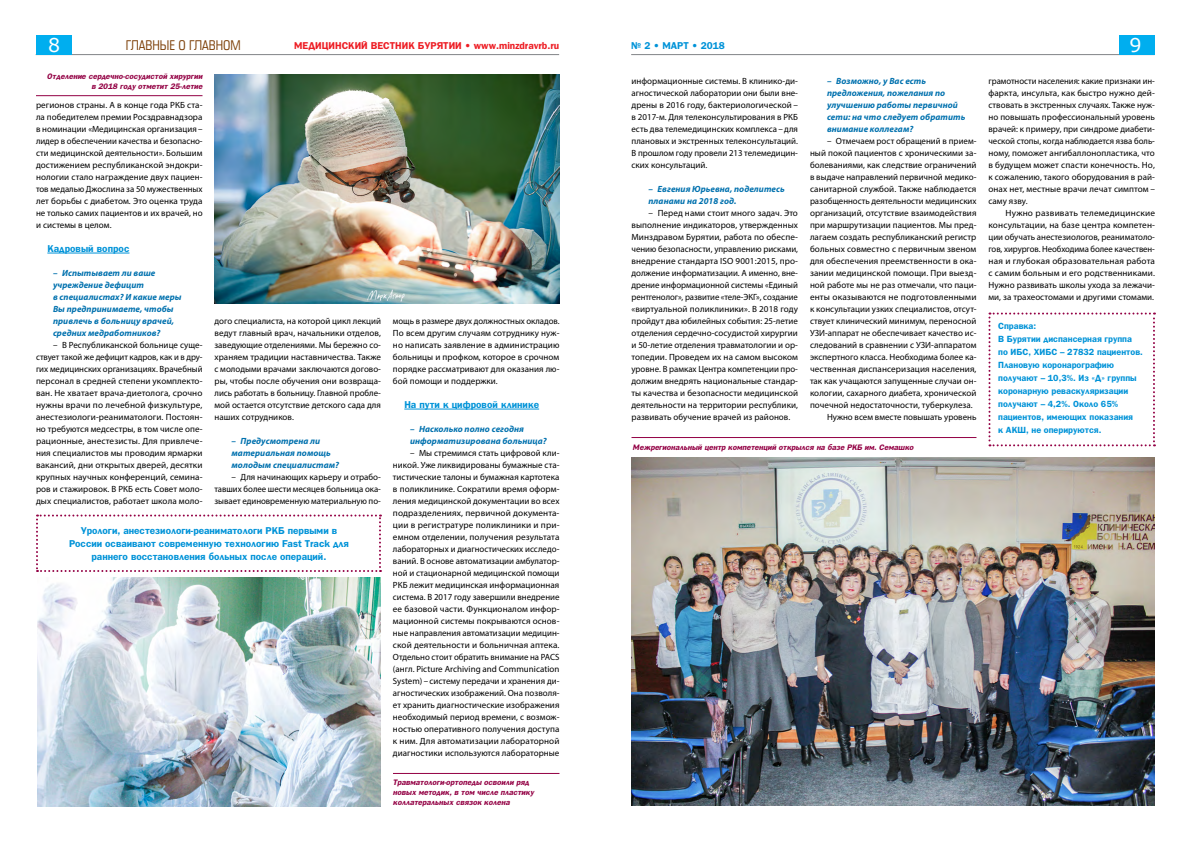
<style>
.page{position:relative;width:1191px;height:842px;background:#fff}
.page>*{position:absolute;margin:0;border:0;box-sizing:border-box;transform-origin:0 0}
.t1{font:19px "Verdana";color:#fff}
.t2{font:13px "Europe Cond";color:#7b3d05}
.t3{font:700 10px/13px "Bloknot";color:#0093d8;text-align:center}
.t4{font:700 10px "Bloknot";color:#ed1d24}
.t5{font:9px/12px "Myriad Pro";letter-spacing:.005em;color:#000;text-align:justify}
.t6{font:italic 700 9px/12px "Myriad Pro";letter-spacing:.005em;color:#0071ae}
.t7{font:700 9px/13px "Bloknot";color:#0093d8}
.t8{font:italic 700 8px/9.6px "Bloknot";color:#930044;text-align:right}
</style>
<div class="page">
<hr style="left:36px;top:54px;width:523px;height:1px;background:#828487">
<div style="left:36px;top:35px;width:35px;height:20px;background:#00aeef"></div>
<hr style="left:631px;top:54px;width:523px;height:1px;background:#828487">
<div style="left:1118px;top:35px;width:36px;height:20px;background:#00aeef"></div>
<hr style="left:47px;top:253px;width:82px;height:1px;background:#0093d8">
<hr style="left:404px;top:409px;width:135px;height:1px;background:#0093d8">
<img style="left:631px;top:457px;width:524px;height:349px">
<img style="left:214px;top:74px;width:345px;height:230px">
<img style="left:37px;top:577px;width:344px;height:229px">
<svg style="left:36px;top:514px;width:345px;height:58px"></svg>
<svg style="left:988px;top:313px;width:167px;height:133px"></svg>
<hr style="left:631px;top:437px;width:345px;height:1px;background:#930044">
<hr style="left:393px;top:773px;width:166px;height:1px;background:#930044">
<hr style="left:36px;top:95px;width:166px;height:1px;background:#930044">
<h1 class="t1" style="left:48px;top:32px;width:14px">8</h1>
<h2 class="t2" style="left:126px;top:37px;width:116px">ГЛАВНЫЕ О ГЛАВНОМ</h2>
<p class="t4" style="left:294px;top:40px;width:266px">МЕДИЦИНСКИЙ ВЕСТНИК БУРЯТИИ • www.minzdravrb.ru</p>
<p class="t3" style="left:631px;top:41px;width:95px">№ 2 • МАРТ • 2018</p>
<h1 class="t1" style="left:1129px;top:32px;width:14px">9</h1>
<p class="t8" style="left:47px;top:73px;width:157px">Отделение сердечно-сосудистой хирургии в 2018 году отметит 25-летие</p>
<p class="t5" style="left:36px;top:99px;width:168px">регионов страны. А в конце года РКБ ста&shy;ла победителем премии Росздравнадзора в номинации «Медицинская организация – лидер в обеспечении качества и безопасно&shy;сти медицинской деятельности». Большим достижением республиканской эндокри&shy;нологии стало награждение двух пациен&shy;тов медалью Джослина за 50 мужественных лет борьбы с диабетом. Это оценка труда не только самих пациентов и их врачей, но и системы в целом.</p>
<p class="t3" style="left:47px;top:244px;width:84px">Кадровый вопрос</p>
<p class="t6" style="left:53px;top:267px;width:130px">– Испытывает ли ваше учреждение дефицит<br>в специалистах? И какие меры<br>Вы предпринимаете, чтобы привлечь в больницу врачей, средних медработников?</p>
<p class="t5" style="left:36px;top:339px;width:168px;text-indent:17px">– В Республиканской больнице суще&shy;ствует такой же дефицит кадров, как и в дру&shy;гих медицинских организациях. Врачебный персонал в средней степени укомплекто&shy;ван. Не хватает врача-диетолога, срочно нужны врачи по лечебной физкультуре, анестезиологи-реаниматологи. Постоян&shy;но требуются медсестры, в том числе опе&shy;рационные, анестезисты. Для привлече&shy;ния специалистов мы проводим ярмарки вакансий, дни открытых дверей, десятки крупных научных конференций, семина&shy;ров и стажировок. В РКБ есть Совет моло&shy;дых специалистов, работает школа моло-</p>
<p class="t5" style="left:214px;top:315px;width:168px">дого специалиста, на которой цикл лекций ведут главный врач, начальники отделов, заведующие отделениями. Мы бережно со&shy;храняем традиции наставничества. Также с молодыми врачами заключаются догово&shy;ры, чтобы после обучения они возвраща&shy;лись работать в больницу. Главной пробле&shy;мой остается отсутствие детского сада для наших сотрудников.</p>
<p class="t6" style="left:231px;top:435px;width:109px">– Предусмотрена ли материальная помощь молодым специалистам?</p>
<p class="t5" style="left:214px;top:471px;width:168px;text-indent:17px">– Для начинающих карьеру и отрабо&shy;тавших более шести месяцев больница ока&shy;зывает единовременную материальную по-</p>
<p class="t3" style="left:69px;top:525px;width:281px">Урологи, анестезиологи-реаниматологи РКБ первыми в<br>России осваивают современную технологию Fast Track для раннего восстановления больных после операций.</p>
<p class="t5" style="left:393px;top:315px;width:168px">мощь в размере двух должностных окладов.<br>По всем другим случаям сотруднику нуж&shy;но написать заявление в администрацию больницы и профком, которое в срочном порядке рассматривают для оказания лю&shy;бой помощи и поддержки.</p>
<p class="t3" style="left:404px;top:400px;width:136px">На пути к цифровой клинике</p>
<p class="t6" style="left:410px;top:423px;width:138px">– Насколько полно сегодня информатизирована больница?</p>
<p class="t5" style="left:393px;top:447px;width:168px;text-indent:17px">– Мы стремимся стать цифровой кли&shy;никой. Уже ликвидированы бумажные ста&shy;тистические талоны и бумажная картотека в поликлинике. Сократили время оформ&shy;ления медицинской документации во всех подразделениях, первичной документа&shy;ции в регистратуре поликлиники и при&shy;емном отделении, получения результата лабораторных и диагностических исследо&shy;ваний. В основе автоматизации амбулатор&shy;ной и стационарной медицинской помощи РКБ лежит медицинская информационная система. В 2017 году завершили внедрение ее базовой части. Функционалом инфор&shy;мационной системы покрываются основ&shy;ные направления автоматизации медицин&shy;ской деятельности и больничная аптека.<br>Отдельно стоит обратить внимание на PACS (англ. Picture Archiving and Communication System) – систему передачи и хранения ди&shy;агностических изображений. Она позволя&shy;ет хранить диагностические изображения необходимый период времени, с возмож&shy;ностью оперативного получения доступа к ним. Для автоматизации лабораторной диагностики используются лабораторные</p>
<p class="t8" style="left:393px;top:779px;width:142px;text-align:left">Травматологи-ортопеды освоили ряд новых методик, в том числе пластику коллатеральных связок колена</p>
<p class="t5" style="left:631px;top:75px;width:168px">информационные системы. В клинико-ди&shy;агностической лаборатории они были вне&shy;дрены в 2016 году, бактериологической – в 2017-м. Для телеконсультирования в РКБ есть два телемедицинских комплекса – для плановых и экстренных телеконсультаций.<br>В прошлом году провели 213 телемедицин&shy;ских консультаций.</p>
<p class="t6" style="left:648px;top:183px;width:138px">– Евгения Юрьевна, поделитесь планами на 2018 год.</p>
<p class="t5" style="left:631px;top:207px;width:168px;text-indent:17px">– Перед нами стоит много задач. Это выполнение индикаторов, утвержденных Минздравом Бурятии, работа по обеспе&shy;чению безопасности, управлению рисками, внедрение стандарта ISO 9001:2015, про&shy;должение информатизации. А именно, вне&shy;дрение информационной системы «Единый рентгенолог», развитие «теле-ЭКГ», создание «виртуальной поликлиники». В 2018 году пройдут два юбилейных события: 25-летие отделения сердечно-сосудистой хирургии и 50-летие отделения травматологии и ор&shy;топедии. Проведем их на самом высоком уровне. В рамках Центра компетенции про&shy;должим внедрять национальные стандар&shy;ты качества и безопасности медицинской деятельности на территории республики, развивать обучение врачей из районов.</p>
<p class="t6" style="left:827px;top:75px;width:140px">– Возможно, у Вас есть предложения, пожелания по улучшению работы первичной сети: на что следует обратить внимание коллегам?</p>
<p class="t5" style="left:827px;top:135px;width:151px">– Отмечаем рост обращений в прием-</p>
<p class="t5" style="left:810px;top:147px;width:168px">ный покой пациентов с хроническими за-</p>
<p class="t5" style="left:810px;top:159px;width:168px">болеваниями, как следствие ограничений</p>
<p class="t5" style="left:810px;top:171px;width:168px">в выдаче направлений первичной медико-</p>
<p class="t5" style="left:810px;top:183px;width:168px">санитарной службой. Также наблюдается</p>
<p class="t5" style="left:810px;top:195px;width:168px">разобщенность деятельности медицинских</p>
<p class="t5" style="left:810px;top:207px;width:168px">организаций, отсутствие взаимодействия</p>
<p class="t5" style="left:810px;top:219px;width:168px">при маршрутизации пациентов. Мы пред-</p>
<p class="t5" style="left:810px;top:231px;width:168px">лагаем создать республиканский регистр</p>
<p class="t5" style="left:810px;top:243px;width:168px">больных совместно с первичным звеном</p>
<p class="t5" style="left:810px;top:255px;width:168px">для обеспечения преемственности в ока-</p>
<p class="t5" style="left:810px;top:267px;width:168px">зании медицинской помощи. При выезд-</p>
<p class="t5" style="left:810px;top:279px;width:168px">ной работе мы не раз отмечали, что паци-</p>
<p class="t5" style="left:810px;top:291px;width:168px">енты оказываются не подготовленными</p>
<p class="t5" style="left:810px;top:303px;width:168px">к консультации узких специалистов, отсут-</p>
<p class="t5" style="left:810px;top:315px;width:168px">ствует клинический минимум, переносной</p>
<p class="t5" style="left:810px;top:327px;width:168px">УЗИ-аппарат не обеспечивает качество ис-</p>
<p class="t5" style="left:810px;top:339px;width:168px">следований в сравнении с УЗИ-аппаратом</p>
<p class="t5" style="left:810px;top:351px;width:168px">экспертного класса. Необходима более ка-</p>
<p class="t5" style="left:810px;top:363px;width:168px">чественная диспансеризация населения,</p>
<p class="t5" style="left:810px;top:375px;width:168px">так как учащаются запущенные случаи он-</p>
<p class="t5" style="left:810px;top:387px;width:168px">кологии, сахарного диабета, хронической</p>
<p class="t5" style="left:810px;top:399px;width:164px">почечной недостаточности, туберкулеза.</p>
<p class="t5" style="left:827px;top:411px;width:151px">Нужно всем вместе повышать уровень</p>
<p class="t8" style="left:632px;top:444px;width:282px">Межрегиональный центр компетенций открылся на базе РКБ им. Семашко</p>
<p class="t5" style="left:988px;top:75px;width:168px">грамотности населения: какие признаки ин&shy;фаркта, инсульта, как быстро нужно дей&shy;ствовать в экстренных случаях. Также нуж&shy;но повышать профессиональный уровень врачей: к примеру, при синдроме диабети&shy;ческой стопы, когда наблюдается язва боль&shy;ному, поможет ангибаллонопластика, что в будущем может спасти конечность. Но, к сожалению, такого оборудования в рай&shy;онах нет, местные врачи лечат симптом – саму язву.</p>
<p class="t5" style="left:988px;top:207px;width:168px;text-indent:17px">Нужно развивать телемедицинские консультации, на базе центра компетен&shy;ции обучать анестезиологов, реаниматоло&shy;гов, хирургов. Необходима более качествен&shy;ная и глубокая образовательная работа с самим больным и его родственниками.<br>Нужно развивать школы ухода за лежачи&shy;ми, за трахеостомами и другими стомами.</p>
<p class="t7" style="left:998px;top:321px;width:146px">Справка:<br>В Бурятии диспансерная группа по ИБС, ХИБС – 27832 пациентов.<br>Плановую коронарографию получают – 10,3%. Из «Д» группы коронарную реваскуляризации получают – 4,2%. Около 65% пациентов, имеющих показания<br>к АКШ, не оперируются.</p>
</div>
